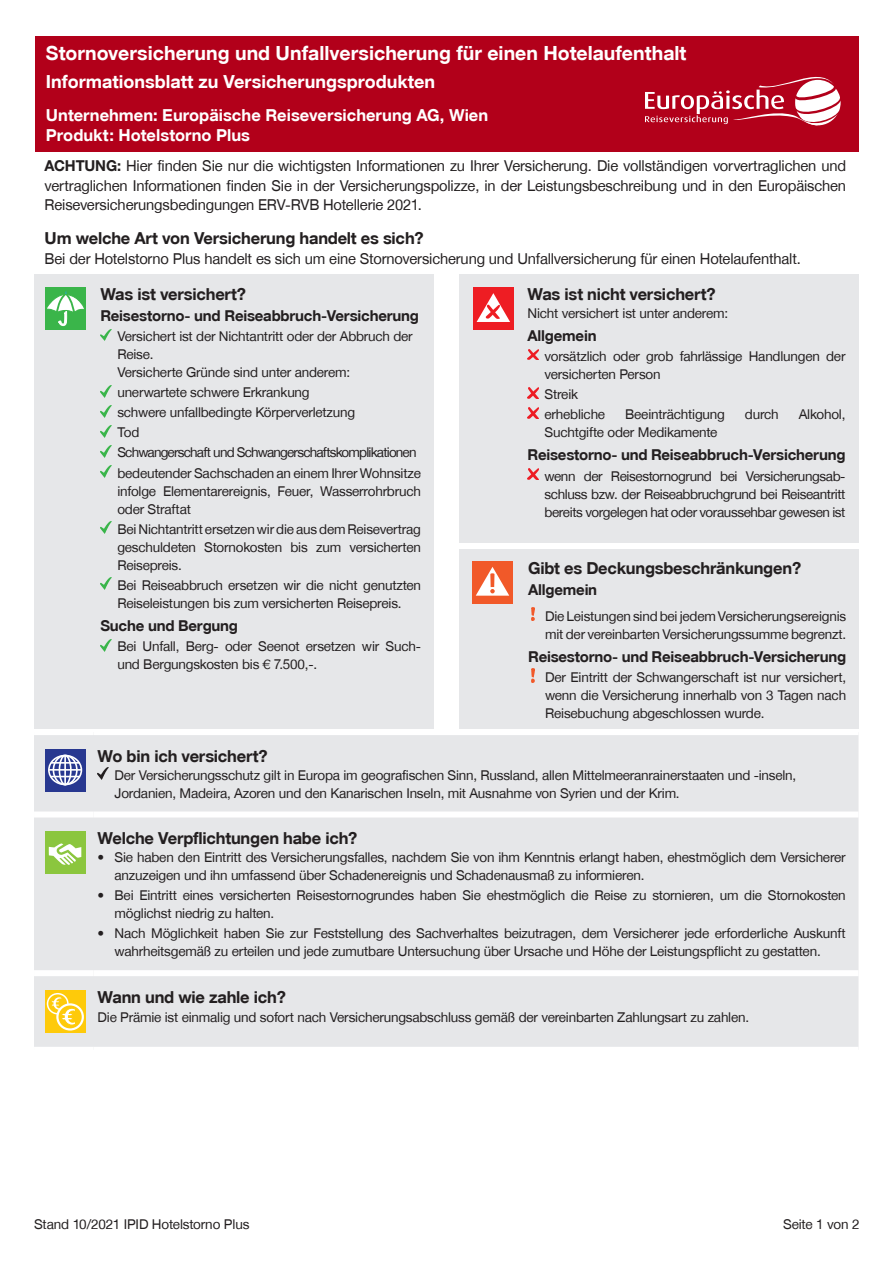
<style>
.page{position:relative;width:893px;height:1263px;background:#fff}
.page>*{position:absolute;margin:0;border:0;box-sizing:border-box;transform-origin:0 0}
.Form_title{font:19.5px "Helvetica Fet";color:#fff}
.Form_sub_title{font:18px "Helvetica Fet";color:#fff}
.Überschrift_2_-_Frag{font:16.5px "Helvetica Fet";letter-spacing:-.015em;color:#231f20}
.Company_Product_head{font:16.5px "Helvetica Fet";color:#fff}
.Form_intro{font:15px/19.5px "Helvetica Nor";letter-spacing:-.01em;color:#231f20;text-align:justify}
.Überschrift_3_-_Spar{font:15px "Helvetica Fet";letter-spacing:-.015em;color:#231f20}
.Covered_bullets{font:13.5px/18px "Helvetica Nor";letter-spacing:-.015em;color:#231f20}
.Covered_bullets-2{font:13.5px "Helvetica Nor";letter-spacing:-.06em;color:#231f20}
.Impressium{font:13.5px "Helvetica Nor";letter-spacing:-.01em;color:#231f20}
.s1{font-family:"Helvetica Fet"}
</style>
<div class="page">
<div style="left:34px;top:275px;width:400px;height:454px;background:#e6e7e9"></div>
<div style="left:459px;top:275px;width:400px;height:268px;background:#e6e7e9"></div>
<svg style="left:100px;top:329px;width:11px;height:12px"></svg>
<svg style="left:100px;top:385px;width:11px;height:12px"></svg>
<svg style="left:100px;top:405px;width:11px;height:12px"></svg>
<svg style="left:100px;top:425px;width:11px;height:12px"></svg>
<svg style="left:100px;top:445px;width:11px;height:12px"></svg>
<svg style="left:100px;top:466px;width:11px;height:12px"></svg>
<svg style="left:100px;top:522px;width:11px;height:12px"></svg>
<svg style="left:100px;top:578px;width:11px;height:12px"></svg>
<svg style="left:100px;top:639px;width:11px;height:12px"></svg>
<svg style="left:527px;top:349px;width:11px;height:11px"></svg>
<svg style="left:527px;top:387px;width:11px;height:11px"></svg>
<svg style="left:527px;top:407px;width:11px;height:11px"></svg>
<svg style="left:527px;top:469px;width:11px;height:10px"></svg>
<div style="left:459px;top:549px;width:400px;height:180px;background:#e6e7e9"></div>
<svg style="left:531px;top:608px;width:4px;height:13px"></svg>
<svg style="left:531px;top:669px;width:4px;height:13px"></svg>
<div style="left:34px;top:735px;width:824px;height:312px;background:#e6e7e9"></div>
<div style="left:93px;top:811px;width:765px;height:6px;background:#fff"></div>
<div style="left:93px;top:970px;width:765px;height:6px;background:#fff"></div>
<div style="left:34px;top:811px;width:59px;height:6px;background:#fff"></div>
<div style="left:34px;top:970px;width:59px;height:6px;background:#fff"></div>
<svg style="left:45px;top:749px;width:41px;height:43px"></svg>
<div style="left:48px;top:755px;width:34px;height:30px;border:2px solid #fff;border-radius:50%"></div>
<div style="left:53px;top:755px;width:25px;height:30px;border:2px solid #fff;border-radius:50%"></div>
<div style="left:59px;top:755px;width:13px;height:30px;border:2px solid #fff;border-radius:50%"></div>
<hr style="left:64px;top:755px;width:2px;height:30px;background:#fff">
<hr style="left:51px;top:762px;width:29px;height:2px;background:#fff">
<svg style="left:51px;top:776px;width:29px;height:1px"></svg>
<hr style="left:49px;top:769px;width:32px;height:2px;background:#fff">
<svg style="left:98px;top:768px;width:10px;height:11px"></svg>
<div style="left:45px;top:831px;width:41px;height:43px;background:#8bc63e"></div>
<svg style="left:49px;top:843px;width:33px;height:22px"></svg>
<div style="left:45px;top:990px;width:41px;height:43px;background:#feca0a"></div>
<div style="left:47px;top:993px;width:22px;height:21px;border:2px solid #fff;border-radius:50%"></div>
<svg style="left:57px;top:1004px;width:26px;height:25px"></svg>
<div style="left:56px;top:1003px;width:28px;height:27px;border:2px solid #fff;border-radius:50%"></div>
<svg style="left:51px;top:996px;width:25px;height:30px"></svg>
<div style="left:472px;top:561px;width:41px;height:43px;background:#f15929"></div>
<svg style="left:476px;top:567px;width:33px;height:29px"></svg>
<div style="left:45px;top:287px;width:41px;height:43px;background:#3ab54a"></div>
<svg style="left:47px;top:291px;width:37px;height:35px"></svg>
<div style="left:473px;top:287px;width:41px;height:43px;background:#ee1d23"></div>
<svg style="left:477px;top:293px;width:33px;height:29px"></svg>
<div style="left:35px;top:36px;width:824px;height:116px;background:#b2001a"></div>
<svg style="left:645px;top:76px;width:196px;height:50px"></svg>
<p class="Form_title" style="left:46px;top:41px;width:642px">Stornoversicherung und Unfallversicherung für einen Hotelaufenthalt</p>
<p class="Form_sub_title" style="left:46px;top:71px;width:391px">Informationsblatt zu Versicherungsprodukten</p>
<p class="Company_Product_head" style="left:46px;top:105px;width:444px">Unternehmen: Europäische Reiseversicherung AG, Wien</p>
<p class="Company_Product_head" style="left:46px;top:125px;width:206px">Produkt: Hotelstorno Plus</p>
<p class="Form_intro" style="left:45px;top:156px;width:803px"><span class="s1">ACHTUNG:</span> Hier finden Sie nur die wichtigsten Informationen zu Ihrer Versicherung. Die vollständigen vorvertraglichen und vertraglichen Informationen finden Sie in der Versicherungspolizze, in der Leistungsbeschreibung und in den Europäischen Reiseversicherungsbedingungen ERV-RVB Hotellerie 2021.</p>
<p class="Überschrift_2_-_Frag" style="left:45px;top:228px;width:381px">Um welche Art von Versicherung handelt es sich?</p>
<p class="Form_intro" style="left:45px;top:248px;width:758px">Bei der Hotelstorno Plus handelt es sich um eine Stornoversicherung und Unfallversicherung für einen Hotelaufenthalt.</p>
<p class="Überschrift_2_-_Frag" style="left:100px;top:284px;width:147px">Was ist versichert?</p>
<p class="Überschrift_3_-_Spar" style="left:100px;top:306px;width:320px">Reisestorno- und Reiseabbruch-Versicherung</p>
<p class="Covered_bullets" style="left:117px;top:327px;width:297px">Versichert ist der Nichtantritt oder der Abbruch der<br>Reise.<br>Versicherte Gründe sind unter anderem:</p>
<p class="Covered_bullets" style="left:117px;top:383px;width:194px">unerwartete schwere Erkrankung</p>
<p class="Covered_bullets" style="left:117px;top:403px;width:239px">schwere unfallbedingte Körperverletzung</p>
<p class="Covered_bullets" style="left:117px;top:423px;width:23px">Tod</p>
<p class="Covered_bullets-2" style="left:117px;top:445px;width:301px">Schwangerschaft und Schwangerschaftskomplikationen</p>
<p class="Covered_bullets" style="left:117px;top:464px;width:305px;text-align:justify">bedeutender Sachschaden an einem Ihrer Wohnsitze infolge Elementarereignis, Feuer, Wasserrohrbruch oder Straftat</p>
<p class="Covered_bullets" style="left:117px;top:520px;width:305px;text-align:justify">Bei Nichtantritt ersetzen wir die aus dem Reisevertrag geschuldeten Stornokosten bis zum versicherten Reisepreis.</p>
<p class="Covered_bullets" style="left:117px;top:576px;width:305px">Bei Reiseabbruch ersetzen wir die nicht genutzten<br>Reiseleistungen bis zum versicherten Reisepreis.</p>
<p class="Überschrift_3_-_Spar" style="left:100px;top:616px;width:139px">Suche und Bergung</p>
<p class="Covered_bullets" style="left:117px;top:637px;width:305px">Bei Unfall, Berg- oder Seenot ersetzen wir Such&shy;und Bergungskosten bis € 7.500,-.</p>
<p class="Überschrift_2_-_Frag" style="left:527px;top:284px;width:190px">Was ist nicht versichert?</p>
<p class="Covered_bullets" style="left:527px;top:304px;width:202px">Nicht versichert ist unter anderem:</p>
<p class="Überschrift_3_-_Spar" style="left:527px;top:326px;width:71px">Allgemein</p>
<p class="Covered_bullets" style="left:544px;top:347px;width:302px">vorsätzlich oder grob fahrlässige Handlungen der versicherten Person</p>
<p class="Covered_bullets" style="left:544px;top:385px;width:35px">Streik</p>
<p class="Covered_bullets" style="left:544px;top:405px;width:62px">erhebliche</p>
<p class="Covered_bullets" style="left:625px;top:405px;width:101px">Beeinträchtigung</p>
<p class="Covered_bullets" style="left:745px;top:405px;width:35px">durch</p>
<p class="Covered_bullets" style="left:799px;top:405px;width:48px">Alkohol,</p>
<p class="Covered_bullets" style="left:544px;top:423px;width:174px">Suchtgifte oder Medikamente</p>
<p class="Überschrift_3_-_Spar" style="left:527px;top:446px;width:320px">Reisestorno- und Reiseabbruch-Versicherung</p>
<p class="Covered_bullets" style="left:544px;top:467px;width:302px;text-align:justify">wenn der Reisestornogrund bei Versicherungsab&shy;schluss bzw. der Reiseabbruchgrund bei Reiseantritt bereits vorgelegen hat oder voraussehbar gewesen ist</p>
<p class="Überschrift_2_-_Frag" style="left:528px;top:558px;width:275px">Gibt es Deckungsbeschränkungen?</p>
<p class="Überschrift_3_-_Spar" style="left:528px;top:581px;width:71px">Allgemein</p>
<p class="Covered_bullets" style="left:545px;top:607px;width:303px">Die Leistungen sind bei jedem Versicherungsereignis mit der vereinbarten Versicherungssumme begrenzt.</p>
<p class="Überschrift_3_-_Spar" style="left:528px;top:647px;width:320px">Reisestorno- und Reiseabbruch-Versicherung</p>
<p class="Covered_bullets" style="left:545px;top:668px;width:303px;text-align:justify">Der Eintritt der Schwangerschaft ist nur versichert, wenn die Versicherung innerhalb von 3 Tagen nach Reisebuchung abgeschlossen wurde.</p>
<p class="Überschrift_2_-_Frag" style="left:98px;top:745px;width:171px">Wo bin ich versichert?</p>
<p class="Covered_bullets" style="left:115px;top:765px;width:683px">Der Versicherungsschutz gilt in Europa im geografischen Sinn, Russland, allen Mittelmeeranrainerstaaten und -inseln,<br>Jordanien, Madeira, Azoren und den Kanarischen Inseln, mit Ausnahme von Syrien und der Krim.</p>
<p class="Überschrift_2_-_Frag" style="left:98px;top:828px;width:261px">Welche Verpflichtungen habe ich?</p>
<p class="Covered_bullets" style="left:115px;top:848px;width:733px;text-indent:-17px">• Sie haben den Eintritt des Versicherungsfalles, nachdem Sie von ihm Kenntnis erlangt haben, ehestmöglich dem Versicherer anzuzeigen und ihn umfassend über Schadenereignis und Schadenausmaß zu informieren.</p>
<p class="Covered_bullets" style="left:115px;top:886px;width:733px;text-indent:-17px">• Bei Eintritt eines versicherten Reisestornogrundes haben Sie ehestmöglich die Reise zu stornieren, um die Stornokosten möglichst niedrig zu halten.</p>
<p class="Covered_bullets" style="left:98px;top:924px;width:750px;text-align:center">• Nach Möglichkeit haben Sie zur Feststellung des Sachverhaltes beizutragen, dem Versicherer jede erforderliche Auskunft wahrheitsgemäß zu erteilen und jede zumutbare Untersuchung über Ursache und Höhe der Leistungspflicht zu gestatten.</p>
<p class="Überschrift_2_-_Frag" style="left:98px;top:986px;width:190px">Wann und wie zahle ich?</p>
<p class="Covered_bullets" style="left:98px;top:1008px;width:653px">Die Prämie ist einmalig und sofort nach Versicherungsabschluss gemäß der vereinbarten Zahlungsart zu zahlen.</p>
<p class="Impressium" style="left:34px;top:1216px;width:217px">Stand 10/2021 IPID Hotelstorno Plus</p>
<p class="Impressium" style="left:783px;top:1216px;width:78px">Seite 1 von 2</p>
</div>
